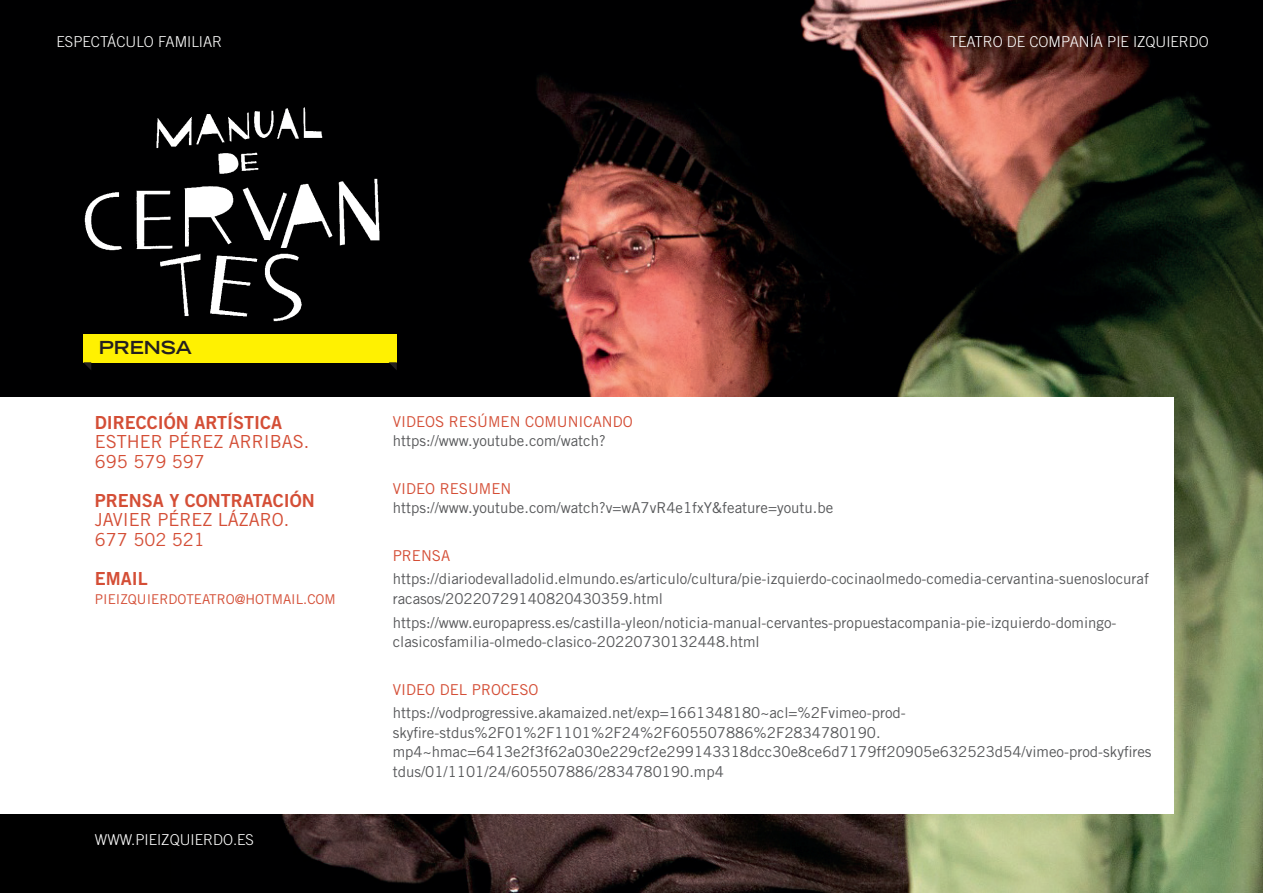
<style>
.page{position:relative;width:1263px;height:893px;background:#fff}
.page>*{position:absolute;margin:0;border:0;box-sizing:border-box;transform-origin:0 0}
.t1{font:18px/19.5px "Trade Gothic LT Std";color:#d44e36}
.t2{font:18px "Trade Gothic LT Std Bd 2";color:#d44e36}
.t3{font:700 expanded 18px "Trade Gothic LT Std";color:#231f20}
.t4{font:15px/19.5px "Trade Gothic LT Std";color:#57585a}
.t5{font:300 15px "Trade Gothic LT Std";color:#fff}
.t6{font:15px "Trade Gothic LT Std";color:#d44e36}
.t7{font:13.5px "Trade Gothic LT Std";color:#d44e36}
</style>
<div class="page">
<img style="left:0;top:0;width:1263px;height:893px">
<div style="left:0;top:801px;width:170px;height:92px;background:#000"></div>
<div style="left:0;top:397px;width:1174px;height:416px;background:#fff"></div>
<div style="left:83px;top:334px;width:314px;height:28px;background:#fff101"></div>
<svg style="left:83px;top:362px;width:8px;height:8px"></svg>
<svg style="left:389px;top:362px;width:8px;height:8px"></svg>
<img style="left:78px;top:102px;width:312px;height:225px">
<p class="t5" style="left:57px;top:33px;width:167px">ESPECTÁCULO FAMILIAR</p>
<p class="t5" style="left:950px;top:33px;width:260px">TEATRO DE COMPANÍA PIE IZQUIERDO</p>
<p class="t3" style="left:99px;top:335px;width:94px">PRENSA</p>
<p class="t2" style="left:95px;top:411px;width:189px">DIRECCIÓN ARTÍSTICA</p>
<p class="t1" style="left:95px;top:432px;width:216px">ESTHER PÉREZ ARRIBAS.<br>695 579 597</p>
<p class="t2" style="left:95px;top:489px;width:222px">PRENSA Y CONTRATACIÓN</p>
<p class="t1" style="left:95px;top:510px;width:196px">JAVIER PÉREZ LÁZARO.<br>677 502 521</p>
<p class="t2" style="left:95px;top:567px;width:54px">EMAIL</p>
<p class="t7" style="left:95px;top:591px;width:242px">PIEIZQUIERDOTEATRO@HOTMAIL.COM</p>
<p class="t5" style="left:95px;top:830px;width:160px">WWW.PIEIZQUIERDO.ES</p>
<p class="t6" style="left:393px;top:412px;width:241px">VIDEOS RESÚMEN COMUNICANDO</p>
<p class="t4" style="left:393px;top:431px;width:214px">https://www.youtube.com/watch?</p>
<p class="t6" style="left:393px;top:479px;width:120px">VIDEO RESUMEN</p>
<p class="t4" style="left:393px;top:498px;width:442px">https://www.youtube.com/watch?v=wA7vR4e1fxY&amp;feature=youtu.be</p>
<p class="t6" style="left:393px;top:546px;width:59px">PRENSA</p>
<p class="t4" style="left:393px;top:569px;width:758px">https://diariodevalladolid.elmundo.es/articulo/cultura/pie-izquierdo-cocinaolmedo-comedia-cervantina-suenoslocuraf racasos/20220729140820430359.html</p>
<p class="t4" style="left:393px;top:612px;width:725px">https://www.europapress.es/castilla-yleon/noticia-manual-cervantes-propuestacompania-pie-izquierdo-domingo&shy;clasicosfamilia-olmedo-clasico-20220730132448.html</p>
<p class="t6" style="left:393px;top:680px;width:147px">VIDEO DEL PROCESO</p>
<p class="t4" style="left:393px;top:703px;width:760px">https://vodprogressive.akamaized.net/exp=1661348180~acl=%2Fvimeo-prod&shy;skyfire-stdus%2F01%2F1101%2F24%2F605507886%2F2834780190. mp4~hmac=6413e2f3f62a030e229cf2e299143318dcc30e8ce6d7179ff20905e632523d54/vimeo-prod-skyfires tdus/01/1101/24/605507886/2834780190.mp4</p>
</div>
